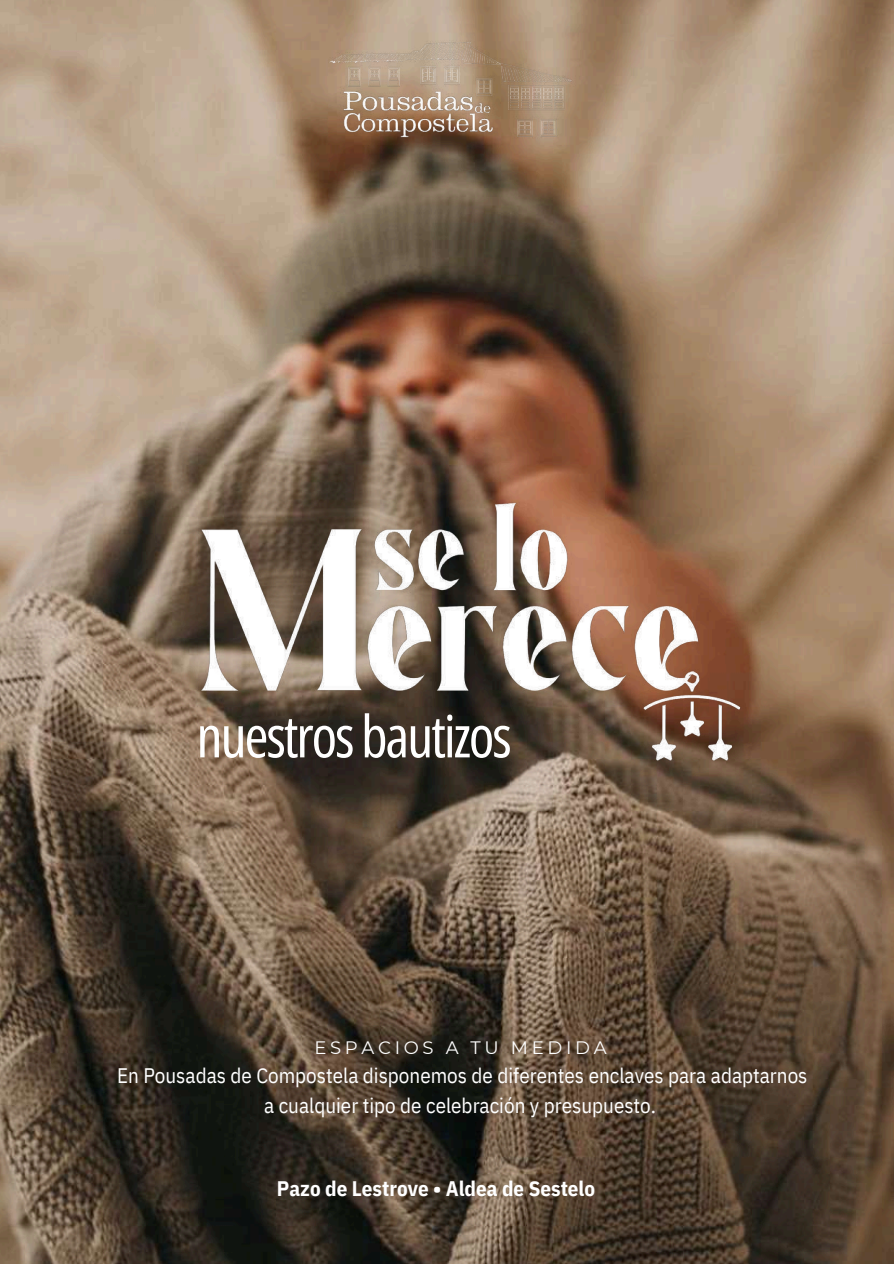
<style>
.page{position:relative;width:894px;height:1264px;background:#fff}
.page>*{position:absolute;margin:0;border:0;box-sizing:border-box;transform-origin:0 0}
.t1{font:58.05px "Open Sans Condensed";letter-spacing:-.035em;color:#fff}
.t2{font:21px/29.2px "IBM Plex Sans Cond";color:#fff;text-align:center}
.t3{font:700 21px "IBM Plex Sans Cond";color:#fff}
.t4{font:18px "Montserrat";letter-spacing:.205em;color:#fff}
</style>
<div class="page">
<img style="left:0;top:0;width:893px;height:1263px">
<img style="left:322px;top:35px;width:257px;height:109px">
<img style="left:180px;top:484px;width:579px;height:295px">
<h1 class="t1" style="left:196px;top:695px;width:316px">nuestrosbautizos</h1>
<p class="t4" style="left:314px;top:1036px;width:293px">ESPACIOS A TU MEDIDA</p>
<p class="t2" style="left:117px;top:1060px;width:691px">En Pousadas de Compostela disponemos de diferentes enclaves para adaptarnos a cualquier tipo de celebración y presupuesto.</p>
<p class="t3" style="left:277px;top:1174px;width:319px">Pazo de Lestrove • Aldea de Sestelo</p>
</div>
